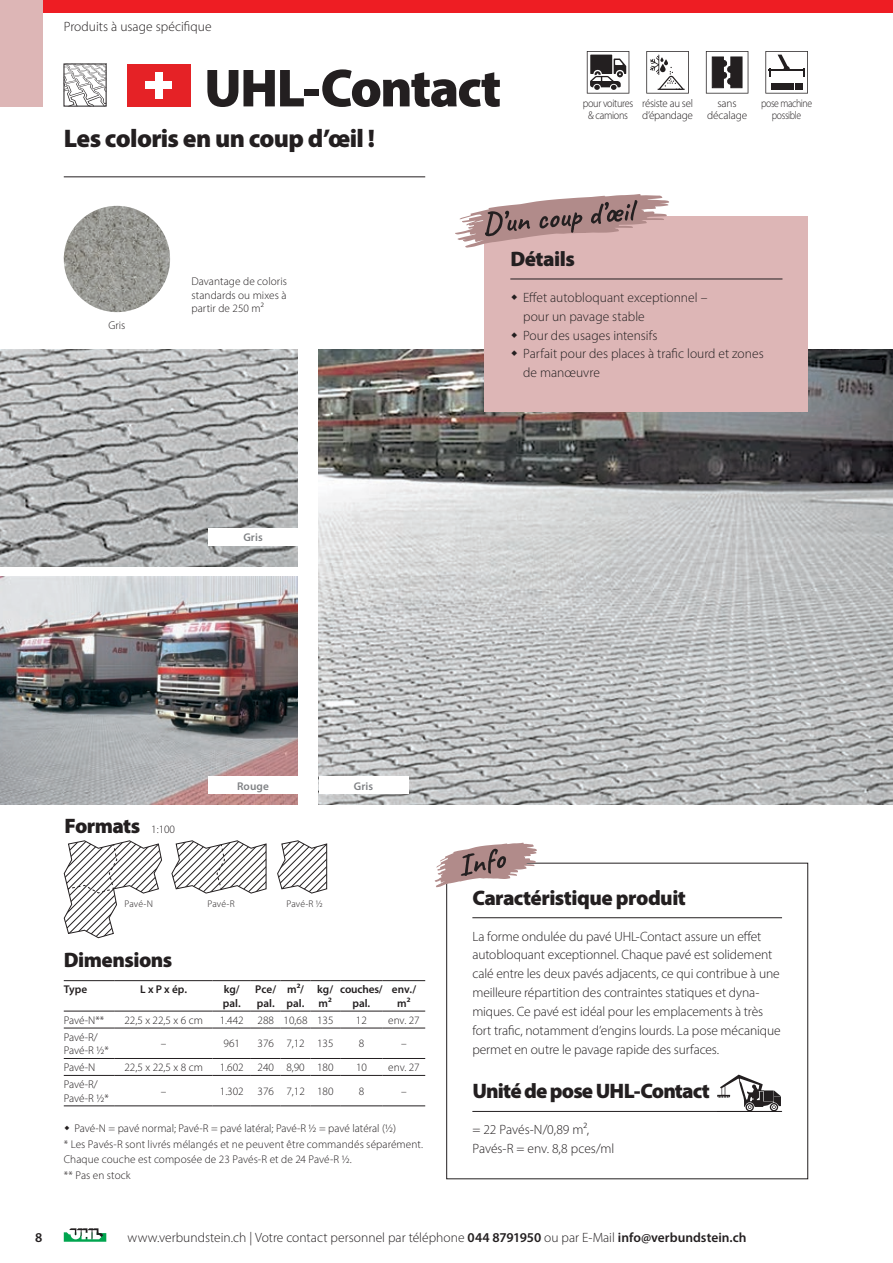
<style>
.page{position:relative;width:893px;height:1263px;background:#fff}
.page>*{position:absolute;margin:0;border:0;box-sizing:border-box;transform-origin:0 0}
.t1{font:900 54px "Myriad Pro";letter-spacing:-.03em;color:#231f20}
.t2{font:900 25.5px "Myriad Pro";letter-spacing:-.025em;color:#231f20}
.t3{font:900 21px "Myriad Pro";letter-spacing:-.025em;color:#231f20}
.t4{font:300 13.5px/18.9px "Myriad Pro";letter-spacing:-.005em;color:#231f20}
.t5{font:600 13.5px "Myriad Pro";color:#231f20}
.t6{font:300 11.25px/13.5px "Myriad Pro";color:#231f20}
.t7{font:600 11.25px/13.5px "Myriad Pro";color:#231f20}
.t8{font:300 11.25px/12px "Myriad Pro";letter-spacing:-.025em;color:#231f20;scale:.96 1}
.t9{font:300 11.25px/12px "Myriad Pro";letter-spacing:-.03em;color:#231f20;text-align:center;scale:.91 1}
.t10{font:300 11.25px/12px "Myriad Pro";letter-spacing:-.04em;color:#231f20;text-align:center;scale:.87 1}
.t11{font:600 11.25px "Myriad Pro";letter-spacing:.01em;color:#808285}
.t12{font:300 9.75px "Myriad Pro";letter-spacing:.005em;color:#231f20}
.s1{font-weight:600}
</style>
<div class="page">
<div style="left:128px;top:64px;width:63px;height:42px;background:#e52226"></div>
<div style="left:155px;top:72px;width:8px;height:26px;background:#fff"></div>
<div style="left:146px;top:81px;width:26px;height:8px;background:#fff"></div>
<div style="left:0;top:0;width:893px;height:13px;background:#ee1d23"></div>
<img style="left:319px;top:349px;width:574px;height:455px">
<img style="left:0;top:349px;width:298px;height:218px">
<img style="left:0;top:577px;width:298px;height:227px">
<div style="left:485px;top:216px;width:323px;height:195px;background:#ddb6b6"></div>
<img style="left:64px;top:206px;width:106px;height:106px;border-radius:53px">
<svg style="left:63px;top:840px;width:99px;height:99px"></svg>
<svg style="left:277px;top:840px;width:51px;height:54px"></svg>
<svg style="left:171px;top:840px;width:96px;height:54px"></svg>
<hr style="left:64px;top:1028px;width:51px;height:1px;background:#231f20">
<hr style="left:115px;top:1028px;width:98px;height:1px;background:#231f20">
<hr style="left:213px;top:1028px;width:38px;height:1px;background:#231f20">
<hr style="left:251px;top:1028px;width:30px;height:1px;background:#231f20">
<svg style="left:281px;top:1028px;width:29px;height:1px"></svg>
<hr style="left:310px;top:1028px;width:30px;height:1px;background:#231f20">
<hr style="left:340px;top:1028px;width:43px;height:1px;background:#231f20">
<hr style="left:383px;top:1028px;width:42px;height:1px;background:#231f20">
<hr style="left:64px;top:1075px;width:51px;height:1px;background:#231f20">
<hr style="left:115px;top:1075px;width:98px;height:1px;background:#231f20">
<hr style="left:213px;top:1075px;width:38px;height:1px;background:#231f20">
<hr style="left:251px;top:1075px;width:30px;height:1px;background:#231f20">
<svg style="left:281px;top:1075px;width:29px;height:1px"></svg>
<hr style="left:310px;top:1075px;width:30px;height:1px;background:#231f20">
<hr style="left:340px;top:1075px;width:43px;height:1px;background:#231f20">
<hr style="left:383px;top:1075px;width:42px;height:1px;background:#231f20">
<hr style="left:64px;top:980px;width:51px;height:1px;background:#231f20">
<hr style="left:115px;top:980px;width:98px;height:1px;background:#231f20">
<hr style="left:213px;top:980px;width:38px;height:1px;background:#231f20">
<hr style="left:251px;top:980px;width:30px;height:1px;background:#231f20">
<svg style="left:281px;top:980px;width:29px;height:1px"></svg>
<hr style="left:310px;top:980px;width:30px;height:1px;background:#231f20">
<hr style="left:340px;top:980px;width:43px;height:1px;background:#231f20">
<hr style="left:383px;top:980px;width:42px;height:1px;background:#231f20">
<hr style="left:64px;top:1011px;width:51px;height:1px;background:#231f20">
<hr style="left:115px;top:1011px;width:98px;height:1px;background:#231f20">
<hr style="left:213px;top:1011px;width:38px;height:1px;background:#231f20">
<hr style="left:251px;top:1011px;width:30px;height:1px;background:#231f20">
<svg style="left:281px;top:1011px;width:29px;height:1px"></svg>
<hr style="left:310px;top:1011px;width:30px;height:1px;background:#231f20">
<hr style="left:340px;top:1011px;width:43px;height:1px;background:#231f20">
<hr style="left:383px;top:1011px;width:42px;height:1px;background:#231f20">
<hr style="left:64px;top:1105px;width:51px;height:1px;background:#231f20">
<hr style="left:115px;top:1105px;width:98px;height:1px;background:#231f20">
<hr style="left:213px;top:1105px;width:38px;height:1px;background:#231f20">
<hr style="left:251px;top:1105px;width:30px;height:1px;background:#231f20">
<svg style="left:281px;top:1105px;width:29px;height:1px"></svg>
<hr style="left:310px;top:1105px;width:30px;height:1px;background:#231f20">
<hr style="left:340px;top:1105px;width:43px;height:1px;background:#231f20">
<hr style="left:383px;top:1105px;width:42px;height:1px;background:#231f20">
<hr style="left:64px;top:1058px;width:51px;height:1px;background:#231f20">
<hr style="left:115px;top:1058px;width:98px;height:1px;background:#231f20">
<hr style="left:213px;top:1058px;width:38px;height:1px;background:#231f20">
<hr style="left:251px;top:1058px;width:30px;height:1px;background:#231f20">
<svg style="left:281px;top:1058px;width:29px;height:1px"></svg>
<hr style="left:310px;top:1058px;width:30px;height:1px;background:#231f20">
<hr style="left:340px;top:1058px;width:43px;height:1px;background:#231f20">
<hr style="left:383px;top:1058px;width:42px;height:1px;background:#231f20">
<hr style="left:472px;top:917px;width:310px;height:1px;background:#231f20">
<hr style="left:472px;top:1111px;width:310px;height:1px;background:#231f20">
<div style="left:446px;top:863px;width:362px;height:316px;border:1px solid #231f20"></div>
<div style="left:770px;top:1103px;width:8px;height:8px;background:#231f20;border-radius:50%"></div>
<svg style="left:717px;top:1074px;width:64px;height:36px"></svg>
<svg style="left:455px;top:194px;width:214px;height:54px"></svg>
<hr style="left:510px;top:279px;width:272px;height:1px;background:#231f20">
<div style="left:319px;top:777px;width:89px;height:17px;background:#fff"></div>
<div style="left:208px;top:528px;width:90px;height:17px;background:#fff"></div>
<div style="left:208px;top:777px;width:90px;height:17px;background:#fff"></div>
<hr style="left:64px;top:176px;width:361px;height:1px;background:#231f20">
<svg style="left:765px;top:51px;width:43px;height:43px"></svg>
<svg style="left:646px;top:51px;width:43px;height:43px"></svg>
<svg style="left:706px;top:51px;width:42px;height:43px"></svg>
<svg style="left:587px;top:51px;width:42px;height:43px"></svg>
<svg style="left:64px;top:1228px;width:42px;height:14px"></svg>
<svg style="left:64px;top:64px;width:43px;height:43px"></svg>
<div style="left:0;top:0;width:43px;height:106px;background:#ddb6b6"></div>
<svg style="left:435px;top:843px;width:102px;height:44px"></svg>
<p class="t4" style="left:64px;top:17px;width:149px">Produits à usage spécifique</p>
<h1 class="t1" style="left:204px;top:52px;width:299px">UHL-Contact</h1>
<h2 class="t2" style="left:64px;top:121px;width:313px">Les coloris en un coup d’œil !</h2>
<p class="t9" style="left:583px;top:97px;width:57px">pour voitures &amp; camions</p>
<p class="t8" style="left:642px;top:97px;width:55px">résiste au sel d’épandage</p>
<p class="t6" style="left:707px;top:97px;width:41px;line-height:12px;text-align:center">sans décalage</p>
<p class="t10" style="left:761px;top:97px;width:60px">pose machine possible</p>
<p class="t6" style="left:108px;top:318px;width:19px">Gris</p>
<p class="t6" style="left:191px;top:275px;width:97px;text-align:justify">Davantage de coloris standards ou mixes à partir de 250 m²</p>
<h3 class="t3" style="left:510px;top:245px;width:66px">Détails</h3>
<p class="t4" style="left:523px;top:288px;width:242px">Effet autobloquant exceptionnel –<br>pour un pavage stable<br>Pour des usages intensifs<br>Parfait pour des places à trafic lourd et zones de manœuvre</p>
<p class="t11" style="left:243px;top:530px;width:21px">Gris</p>
<h3 class="t3" style="left:64px;top:812px;width:77px">Formats</h3>
<p class="t6" style="left:151px;top:822px;width:25px">1:100</p>
<p class="t11" style="left:237px;top:778px;width:33px">Rouge</p>
<p class="t11" style="left:354px;top:778px;width:21px">Gris</p>
<p class="t5" style="left:35px;top:1228px;width:9px">8</p>
<p class="t12" style="left:125px;top:898px;width:30px">Pavé-N</p>
<p class="t12" style="left:208px;top:898px;width:28px">Pavé-R</p>
<p class="t12" style="left:287px;top:898px;width:38px">Pavé-R ½</p>
<h3 class="t3" style="left:64px;top:946px;width:110px">Dimensions</h3>
<p class="t7" style="left:64px;top:982px;width:25px">Type</p>
<p class="t7" style="left:140px;top:982px;width:48px">L x P x ép.</p>
<p class="t7" style="left:223px;top:982px;width:20px">kg/ pal.</p>
<p class="t7" style="left:255px;top:982px;width:22px">Pce/ pal.</p>
<p class="t7" style="left:286px;top:982px;width:20px">m²/ pal.</p>
<p class="t7" style="left:317px;top:982px;width:17px">kg/ m²</p>
<p class="t7" style="left:340px;top:982px;width:44px;text-align:center">couches/ pal.</p>
<p class="t7" style="left:392px;top:982px;width:26px;text-align:center">env./ m²</p>
<p class="t6" style="left:64px;top:1013px;width:42px">Pavé-N**</p>
<p class="t6" style="left:124px;top:1013px;width:80px">22,5 x 22,5 x 6 cm</p>
<p class="t6" style="left:220px;top:1013px;width:115px">1.442 288 10,68 135</p>
<p class="t6" style="left:356px;top:1013px;width:12px">12</p>
<p class="t6" style="left:388px;top:1013px;width:33px">env. 27</p>
<p class="t6" style="left:64px;top:1030px;width:47px">Pavé-R/<br>Pavé-R ½*</p>
<p class="t6" style="left:161px;top:1037px;width:7px">–</p>
<p class="t6" style="left:224px;top:1037px;width:18px">961</p>
<p class="t6" style="left:258px;top:1037px;width:78px">376 7,12 135</p>
<p class="t6" style="left:359px;top:1037px;width:7px">8</p>
<p class="t6" style="left:401px;top:1037px;width:7px">–</p>
<p class="t6" style="left:64px;top:1060px;width:33px">Pavé-N</p>
<p class="t6" style="left:124px;top:1060px;width:80px">22,5 x 22,5 x 8 cm</p>
<p class="t6" style="left:220px;top:1060px;width:115px">1.602 240 8,90 180</p>
<p class="t6" style="left:356px;top:1060px;width:12px">10</p>
<p class="t6" style="left:388px;top:1060px;width:33px">env. 27</p>
<p class="t6" style="left:64px;top:1077px;width:47px">Pavé-R/<br>Pavé-R ½*</p>
<p class="t6" style="left:161px;top:1084px;width:7px">–</p>
<p class="t6" style="left:220px;top:1084px;width:115px">1.302 376 7,12 180</p>
<p class="t6" style="left:359px;top:1084px;width:7px">8</p>
<p class="t6" style="left:401px;top:1084px;width:7px">–</p>
<p class="t6" style="left:64px;top:1120px;width:361px;line-height:15.8px;text-indent:11px">Pavé-N = pavé normal; Pavé-R = pavé latéral; Pavé-R ½ = pavé latéral (½)<br>* Les Pavés-R sont livrés mélangés et ne peuvent être commandés séparément.<br>Chaque couche est composée de 23 Pavés-R et de 24 Pavé-R ½.<br>** Pas en stock</p>
<h3 class="t3" style="left:472px;top:883px;width:215px">Caractéristique produit</h3>
<p class="t4" style="left:472px;top:926px;width:310px">La forme ondulée du pavé UHL-Contact assure un effet autobloquant exceptionnel. Chaque pavé est solidement calé entre les deux pavés adjacents, ce qui contribue à une meilleure répartition des contraintes statiques et dyna&shy;miques. Ce pavé est idéal pour les emplacements à très fort trafic, notamment d’engins lourds. La pose mécanique permet en outre le pavage rapide des surfaces.</p>
<h3 class="t3" style="left:472px;top:1077px;width:239px">Unité de pose UHL-Contact</h3>
<p class="t4" style="left:472px;top:1120px;width:143px">= 22 Pavés-N/0,89 m²,<br>Pavés-R = env. 8,8 pces/ml</p>
<p class="t4" style="left:128px;top:1228px;width:620px">www.verbundstein.ch | Votre contact personnel par téléphone <span class="s1">044 8791950</span> ou par E-Mail <span class="s1">info@verbundstein.ch</span></p>
</div>
